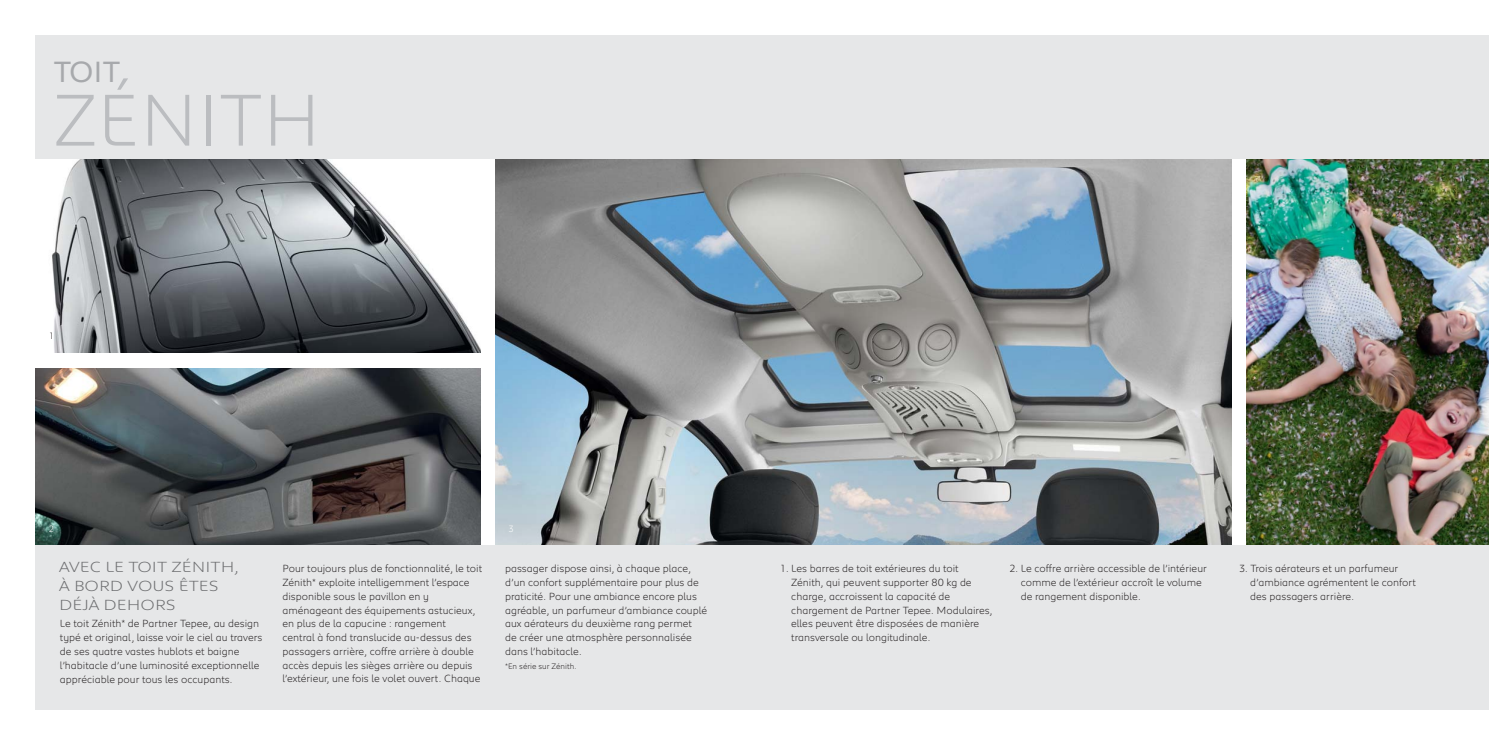
<style>
.page{position:relative;width:1489px;height:745px;background:#fff}
.page>*{position:absolute;margin:0;border:0;box-sizing:border-box;transform-origin:0 0}
.t1{font:300 75px "Peugeot";color:#bbbdc0}
.t2{font:30px "Peugeot";color:#a7a9ac}
.t3{font:300 15px/18.8px "Peugeot Expanded";color:#6d6e70}
.t4{font:300 10.62px/13.8px "Peugeot";color:#231f20}
.t5{font:300 9.38px "Peugeot";color:#fff}
.t6{font:300 9.38px "Peugeot";color:#231f20}
.t7{font:300 8.12px "Peugeot";color:#231f20}
</style>
<div class="page">
<div style="left:35px;top:35px;width:1453px;height:124px;background:#e6e7e8"></div>
<div style="left:35px;top:544px;width:1453px;height:165px;background:#e6e7e8"></div>
<img style="left:1246px;top:159px;width:242px;height:385px">
<img style="left:495px;top:159px;width:736px;height:385px">
<img style="left:52px;top:159px;width:428px;height:193px">
<img style="left:35px;top:368px;width:445px;height:176px">
<h2 class="t2" style="left:54px;top:54px;width:68px">TOIT</h2>
<h1 class="t1" style="left:53px;top:92px;width:269px">ZÉNITH</h1>
<p class="t6" style="left:49px;top:332px;width:7px">1</p>
<p class="t5" style="left:49px;top:524px;width:7px">2</p>
<p class="t5" style="left:508px;top:524px;width:7px">3</p>
<h3 class="t3" style="left:59px;top:557px;width:181px">AVEC LE TOIT ZÉNITH,<br>À BORD VOUS ÊTES<br>DÉJÀ DEHORS</h3>
<p class="t4" style="left:282px;top:562px;width:201px">Pour toujours plus de fonctionnalité, le toit Zénith* exploite intelligemment l’espace disponible sous le pavillon en y aménageant des équipements astucieux, en plus de la capucine : rangement<br>central à fond translucide au-dessus des passagers arrière, coffre arrière à double accès depuis les sièges arrière ou depuis l’extérieur, une fois le volet ouvert. Chaque</p>
<p class="t4" style="left:505px;top:562px;width:203px">passager dispose ainsi, à chaque place, d’un confort supplémentaire pour plus de praticité. Pour une ambiance encore plus agréable, un parfumeur d’ambiance couplé aux aérateurs du deuxième rang permet<br>de créer une atmosphère personnalisée dans l’habitacle.</p>
<p class="t4" style="left:60px;top:617px;width:204px">Le toit Zénith* de Partner Tepee, au design typé et original, laisse voir le ciel au travers de ses quatre vastes hublots et baigne l’habitacle d’une luminosité exceptionnelle appréciable pour tous les occupants.</p>
<p class="t7" style="left:505px;top:662px;width:73px">*En série sur Zénith.</p>
<p class="t4" style="left:791px;top:562px;width:203px;text-indent:-11px">1. Les barres de toit extérieures du toit Zénith, qui peuvent supporter 80 kg de charge, accroissent la capacité de chargement de Partner Tepee. Modulaires, elles peuvent être disposées de manière transversale ou longitudinale.</p>
<p class="t4" style="left:1020px;top:562px;width:188px;text-indent:-11px">2. Le coffre arrière accessible de l’intérieur comme de l’extérieur accroît le volume de rangement disponible.</p>
<p class="t4" style="left:1250px;top:562px;width:167px;text-indent:-11px">3. Trois aérateurs et un parfumeur d’ambiance agrémentent le confort des passagers arrière.</p>
</div>
